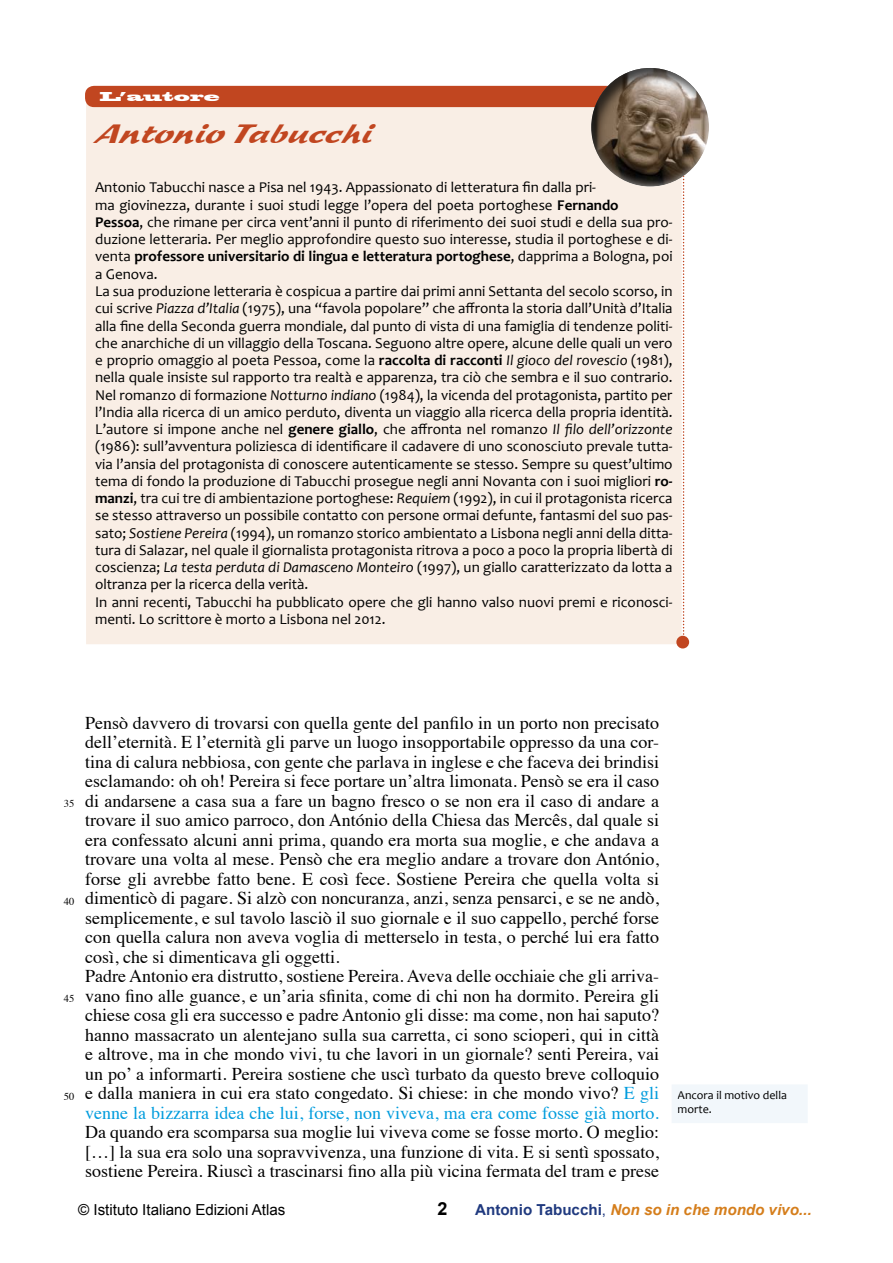
<style>
.page{position:relative;width:893px;height:1263px;background:#fff}
.page>*{position:absolute;margin:0;border:0;box-sizing:border-box;transform-origin:0 0}
.t1{font:italic 27px "Sprint";color:#c14620}
.t2{font:18px/19.5px "Times";color:#000}
.t3{font:700 18px "Arial";color:#000}
.t4{font:italic 700 15.15px "Arial";color:#d57e1c}
.t5{font:15.15px "Arial";color:#000}
.t6{font:15px/17.2px "Candara";color:#000}
.t7{font:12px/13.5px "Candara";color:#000}
.t8{font:12px "Blackoak Std";color:#fff}
.t9{font:10.5px "Times";color:#000}
.s1{font-weight:700}
.s2{font-style:italic}
.s3{color:#009cdd}
.s4{font-style:normal;color:#203a7f}
.s5{font-weight:400;font-style:normal;color:#203a7f}
</style>
<div class="page">
<div style="left:91px;top:95px;width:586px;height:545px;background:#f9eee5"></div>
<div style="left:86px;top:90px;width:596px;height:554px;border:9px solid #f9eee5"></div>
<div style="left:85px;top:86px;width:597px;height:21px;background:#c14620;border-radius:9px"></div>
<div style="left:676px;top:636px;width:13px;height:12px;background:#c14620;border-radius:50%"></div>
<svg style="left:683px;top:188px;width:2px;height:449px"></svg>
<div style="left:590px;top:66px;width:121px;height:122px;background:#000;opacity:.75"></div>
<div style="left:675px;top:1087px;width:130px;height:33px;background:#f2f7fb"></div>
<div style="left:672px;top:1084px;width:136px;height:39px;border:6px solid #f2f7fb"></div>
<p class="t8" style="left:100px;top:89px;width:121px">L’autore</p>
<h1 class="t1" style="left:94px;top:117px;width:289px">AntonioTabucchi</h1>
<p class="t6" style="left:95px;top:179px;width:579px">Antonio Tabucchi nasce a Pisa nel 1943. Appassionato di letteratura fin dalla pri-<br>ma giovinezza, durante i suoi studi legge l’opera del poeta portoghese <span class="s1">Fernando<br>Pessoa</span>, che rimane per circa vent’anni il punto di riferimento dei suoi studi e della sua pro&shy;duzione letteraria. Per meglio approfondire questo suo interesse, studia il portoghese e di&shy;venta <span class="s1">professore universitario di lingua e letteratura portoghese</span>, dapprima a Bologna, poi a Genova.<br>La sua produzione letteraria è cospicua a partire dai primi anni Settanta del secolo scorso, in cui scrive <span class="s2">Piazza d’Italia</span> (1975), una “favola popolare” che affronta la storia dall’Unità d’Italia alla fine della Seconda guerra mondiale, dal punto di vista di una famiglia di tendenze politi&shy;che anarchiche di un villaggio della Toscana. Seguono altre opere, alcune delle quali un vero e proprio omaggio al poeta Pessoa, come la <span class="s1">raccolta di racconti</span> <span class="s2">Il gioco del rovescio</span> (1981), nella quale insiste sul rapporto tra realtà e apparenza, tra ciò che sembra e il suo contrario.<br>Nel romanzo di formazione <span class="s2">Notturno indiano</span> (1984), la vicenda del protagonista, partito per l’India alla ricerca di un amico perduto, diventa un viaggio alla ricerca della propria identità.<br>L’autore si impone anche nel <span class="s1">genere giallo</span>, che affronta nel romanzo <span class="s2">Il filo dell’orizzonte </span>(1986): sull’avventura poliziesca di identificare il cadavere di uno sconosciuto prevale tutta&shy;via l’ansia del protagonista di conoscere autenticamente se stesso. Sempre su quest’ultimo tema di fondo la produzione di Tabucchi prosegue negli anni Novanta con i suoi migliori <span class="s1">ro&shy;manzi</span>, tra cui tre di ambientazione portoghese: <span class="s2">Requiem</span> (1992), in cui il protagonista ricerca se stesso attraverso un possibile contatto con persone ormai defunte, fantasmi del suo pas&shy;sato; <span class="s2">Sostiene Pereira</span> (1994), un romanzo storico ambientato a Lisbona negli anni della ditta&shy;tura di Salazar, nel quale il giornalista protagonista ritrova a poco a poco la propria libertà di coscienza; <span class="s2">La testa perduta di Damasceno Monteiro</span> (1997), un giallo caratterizzato da lotta a oltranza per la ricerca della verità.<br>In anni recenti, Tabucchi ha pubblicato opere che gli hanno valso nuovi premi e riconosci&shy;menti. Lo scrittore è morto a Lisbona nel 2012.</p>
<p class="t9" style="left:64px;top:794px;width:12px">35</p>
<p class="t9" style="left:64px;top:891px;width:12px">40</p>
<p class="t9" style="left:64px;top:989px;width:12px">45</p>
<p class="t9" style="left:64px;top:1086px;width:12px">50</p>
<p class="t2" style="left:85px;top:712px;width:576px">Pensò davvero di trovarsi con quella gente del panfilo in un porto non precisato dell’eternità. E l’eternità gli parve un luogo insopportabile oppresso da una cor&shy;tina di calura nebbiosa, con gente che parlava in inglese e che faceva dei brindisi esclamando: oh oh! Pereira si fece portare un’altra limonata. Pensò se era il caso di andarsene a casa sua a fare un bagno fresco o se non era il caso di andare a trovare il suo amico parroco, don António della Chiesa das Mercês, dal quale si era confessato alcuni anni prima, quando era morta sua moglie, e che andava a trovare una volta al mese. Pensò che era meglio andare a trovare don António, forse gli avrebbe fatto bene. E così fece. Sostiene Pereira che quella volta si dimenticò di pagare. Si alzò con noncuranza, anzi, senza pensarci, e se ne andò, semplicemente, e sul tavolo lasciò il suo giornale e il suo cappello, perché forse con quella calura non aveva voglia di metterselo in testa, o perché lui era fatto così, che si dimenticava gli oggetti.<br>Padre Antonio era distrutto, sostiene Pereira. Aveva delle occhiaie che gli arriva&shy;vano fino alle guance, e un’aria sfinita, come di chi non ha dormito. Pereira gli chiese cosa gli era successo e padre Antonio gli disse: ma come, non hai saputo? hanno massacrato un alentejano sulla sua carretta, ci sono scioperi, qui in città e altrove, ma in che mondo vivi, tu che lavori in un giornale? senti Pereira, vai un po’ a informarti. Pereira sostiene che uscì turbato da questo breve colloquio e dalla maniera in cui era stato congedato. Si chiese: in che mondo vivo? <span class="s3">E gli venne la bizzarra idea che lui, forse, non viveva, ma era come fosse già morto.</span></p>
<p class="t2" style="left:85px;top:1121px;width:576px;text-align:justify">Da quando era scomparsa sua moglie lui viveva come se fosse morto. O meglio: […] la sua era solo una sopravvivenza, una funzione di vita. E si sentì spossato, sostiene Pereira. Riuscì a trascinarsi fino alla più vicina fermata del tram e prese</p>
<p class="t7" style="left:678px;top:1088px;width:111px">Ancora il motivo della morte.</p>
<p class="t5" style="left:78px;top:1201px;width:209px">© Istituto Italiano Edizioni Atlas</p>
<p class="t3" style="left:437px;top:1198px;width:12px">2</p>
<p class="t4" style="left:475px;top:1201px;width:338px"><span class="s4">Antonio Tabucchi</span><span class="s5">,</span> Non so in che mondo vivo...</p>
</div>
